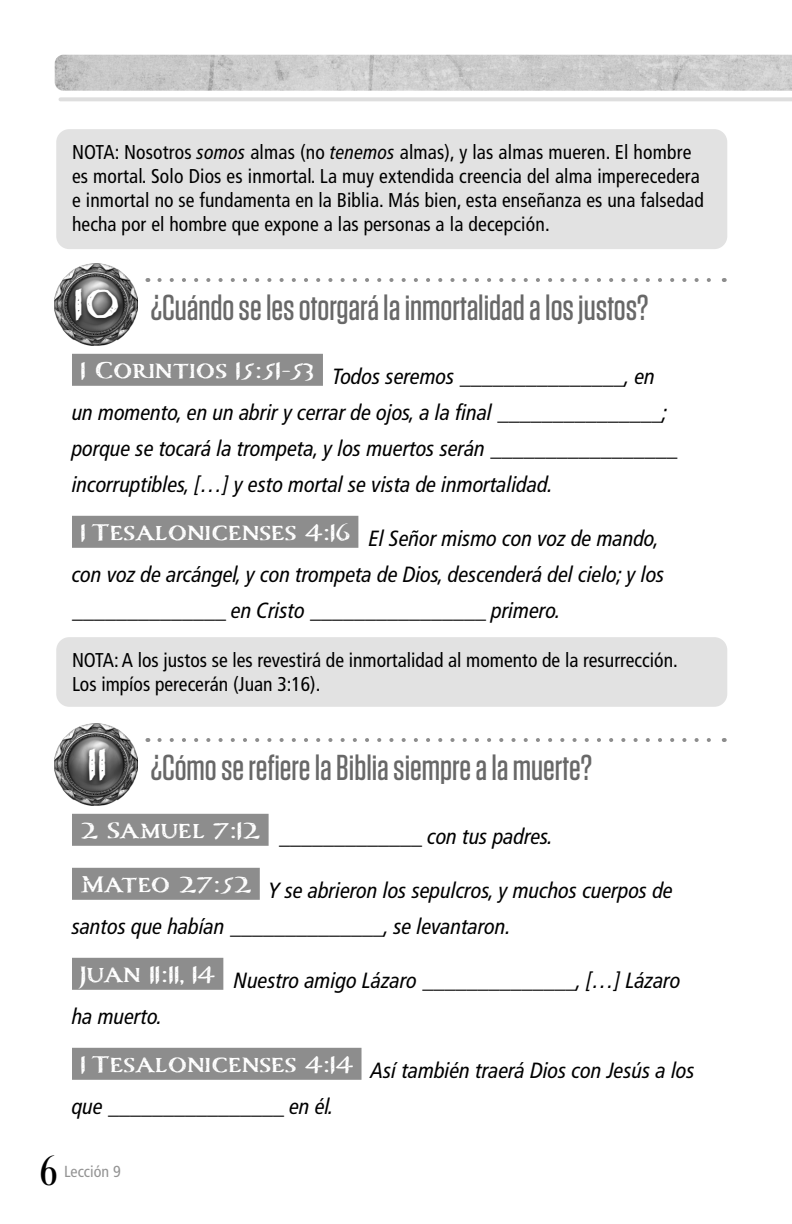
<style>
.page{position:relative;width:792px;height:1224px;background:#fff}
.page>*{position:absolute;margin:0;border:0;box-sizing:border-box;transform-origin:0 0}
.Compass_Numbers{font:700 50px "Carta Marina";color:#fff}
.t1{font:44px "Desire Pro";color:#000}
.Questions_1{font:500 36px "Tungsten";color:#686868}
.Scripture_with_blanks{font:italic condensed 22px/36px "Frutiger LT Pro";color:#000}
.NOTE{font:condensed 20px/24px "Frutiger LT Pro";letter-spacing:.005em;color:#000}
.t2{font:condensed 16px "Frutiger LT Pro";color:#949494}
.s1{font-style:italic}
</style>
<div class="page">
<img style="left:55px;top:55px;width:737px;height:36px">
<hr style="left:60px;top:97px;width:732px;height:4px;background:#dedede">
<div style="left:72px;top:354px;width:251px;height:32px;background:#8d8d8d"></div>
<div style="left:72px;top:516px;width:286px;height:32px;background:#8d8d8d"></div>
<div style="left:72px;top:814px;width:197px;height:32px;background:#8d8d8d"></div>
<div style="left:72px;top:868px;width:188px;height:32px;background:#8d8d8d"></div>
<div style="left:72px;top:958px;width:151px;height:32px;background:#8d8d8d"></div>
<div style="left:72px;top:1048px;width:290px;height:32px;background:#8d8d8d"></div>
<img style="left:54px;top:264px;width:83px;height:82px">
<div style="left:69px;top:285px;width:54px;height:43px;background:#000;opacity:.75"></div>
<img style="left:54px;top:724px;width:83px;height:82px">
<div style="left:82px;top:745px;width:29px;height:43px;background:#000;opacity:.75"></div>
<div style="left:56px;top:129px;width:671px;height:120px;background:#e2e2e2;border-radius:13px"></div>
<svg style="left:159px;top:278px;width:552px;height:4px"></svg>
<div style="left:56px;top:637px;width:671px;height:70px;background:#e2e2e2;border-radius:13px"></div>
<svg style="left:159px;top:738px;width:552px;height:4px"></svg>
<p class="NOTE" style="left:72px;top:140px;width:633px">NOTA: Nosotros <span class="s1">somos</span> almas (no <span class="s1">tenemos</span> almas), y las almas mueren. El hombre es mortal. Solo Dios es inmortal. La muy extendida creencia del alma imperecedera e inmortal no se fundamenta en la Biblia. Más bien, esta enseñanza es una falsedad hecha por el hombre que expone a las personas a la decepción.</p>
<p class="Compass_Numbers" style="left:74px;top:273px;width:49px">10</p>
<p class="Questions_1" style="left:151px;top:289px;width:499px">¿Cuándo se les otorgará la inmortalidad a los justos?</p>
<p class="Scripture_with_blanks" style="left:72px;top:358px;width:607px;text-indent:8px"><sup>1</sup> <sup>Corintios</sup> <sup>15:51-53</sup> Todos seremos _______________, en un momento, en un abrir y cerrar de ojos, a la final _______________; porque se tocará la trompeta, y los muertos serán _________________ incorruptibles, […] y esto mortal se vista de inmortalidad.</p>
<p class="Scripture_with_blanks" style="left:72px;top:520px;width:594px;text-indent:8px"><sup>1</sup> <sup>Tesalonicenses</sup> <sup>4:16</sup> El Señor mismo con voz de mando, con voz de arcángel, y con trompeta de Dios, descenderá del cielo; y los ______________ en Cristo ________________ primero.</p>
<p class="NOTE" style="left:72px;top:648px;width:607px">NOTA: A los justos se les revestirá de inmortalidad al momento de la resurrección.<br>Los impíos perecerán (Juan 3:16).</p>
<p class="Compass_Numbers" style="left:87px;top:733px;width:22px">11</p>
<p class="Questions_1" style="left:151px;top:749px;width:443px">¿Cómo se refiere la Biblia siempre a la muerte?</p>
<p class="Scripture_with_blanks" style="left:80px;top:818px;width:474px"><sup>2</sup> <sup>Samuel</sup> <sup>7:12</sup> _____________ con tus padres.</p>
<p class="Scripture_with_blanks" style="left:72px;top:872px;width:603px;text-indent:8px"><sup>Mateo</sup> <sup>27:52</sup> Y se abrieron los sepulcros, y muchos cuerpos de santos que habían ______________, se levantaron.</p>
<p class="Scripture_with_blanks" style="left:72px;top:962px;width:610px;text-indent:8px"><sup>Juan</sup> <sup>11:11,</sup> <sup>14</sup> Nuestro amigo Lázaro ______________, […] Lázaro ha muerto.</p>
<p class="Scripture_with_blanks" style="left:72px;top:1052px;width:624px;text-indent:8px"><sup>1</sup> <sup>Tesalonicenses</sup> <sup>4:14</sup> Así también traerá Dios con Jesús a los que ________________ en él.</p>
<h2 class="t1" style="left:41px;top:1144px;width:18px">6</h2>
<p class="t2" style="left:64px;top:1162px;width:58px">Lección 9</p>
</div>
